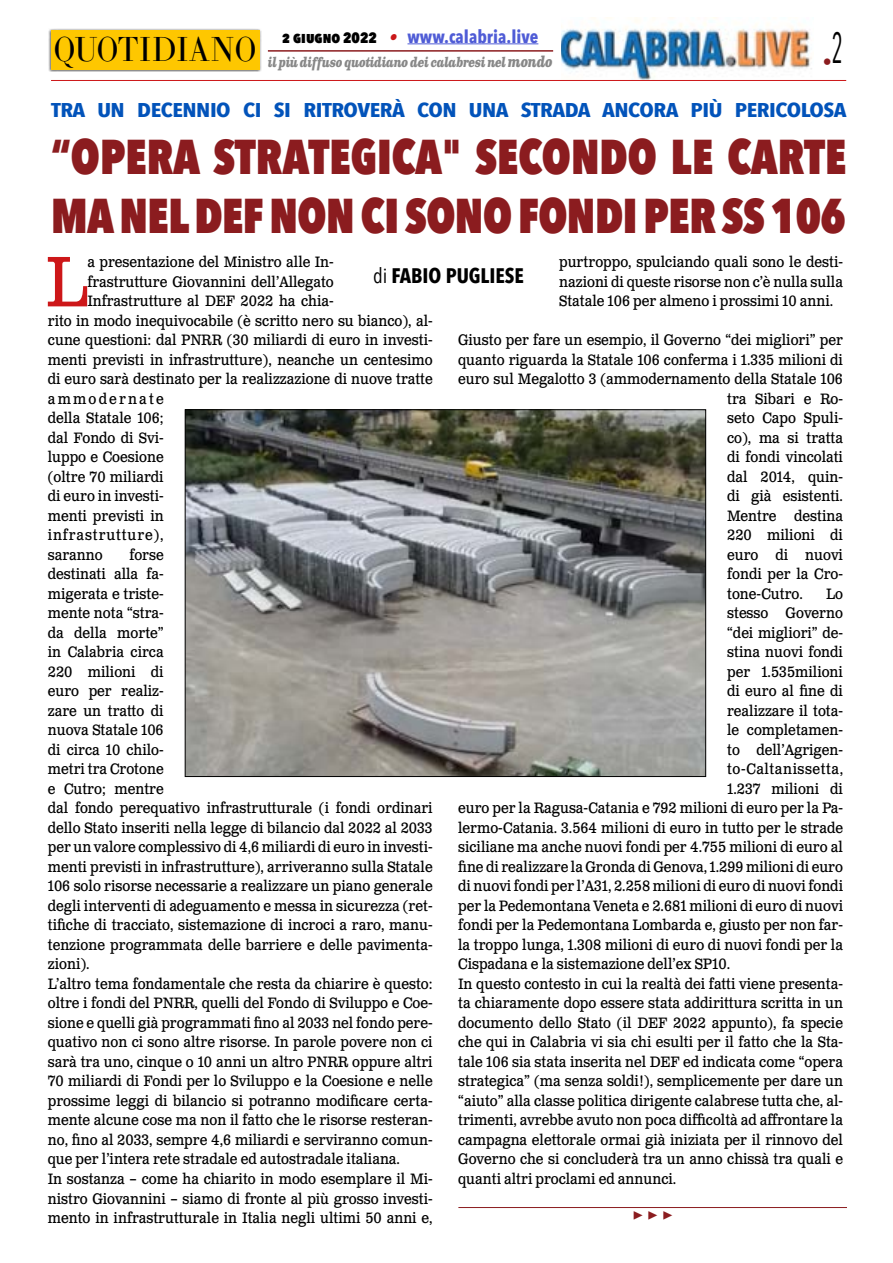
<style>
.page{position:relative;width:893px;height:1263px;background:#fff}
.page>*{position:absolute;margin:0;border:0;box-sizing:border-box;transform-origin:0 0}
.t1{font:71.25px "Clarendon Text Pro";color:#cd1719;scale:.9 1}
.t2{font:800 48.75px/58.5px "Avenir Next Condensed";letter-spacing:-.01em;color:#8b1c1f;scale:.93 1}
.t3{font:34.2px "LTC Bodoni 175 Pro";color:#000;scale:.88 1}
.t4{font:700 21px "Avenir Next Condensed";color:#000}
.t5{font:700 19.95px "Avenir Next Condensed";letter-spacing:-.02em;color:#0253ba;scale:1.19 1}
.t6{font:700 18px "Avenir Next Condensed";color:#4f5cd6}
.t7{font:700 18px "Minion Pro";color:#8b1c1f}
.t8{font:18px "Avenir Next Condensed";color:#8b1c1f}
.t9{font:15px/19.5px "Clarendon Text Pro";color:#000;scale:.9 1}
.t10{font:15px "Clarendon Text Pro";letter-spacing:.04em;color:#000;scale:.9 1}
.t11{font:15px "Clarendon Text Pro";letter-spacing:.065em;color:#000;scale:.9 1}
.t12{font:15px "Clarendon Text Pro";letter-spacing:.16em;color:#000;scale:.9 1}
.t13{font:italic 700 13.5px "Clarendon Text Pro";letter-spacing:-.05em;color:#878787;scale:.79 1}
.s1{font-weight:800;font-size:15px;color:#000}
.s2{font-family:"Clarendon Text Pro";font-style:italic;font-size:16.5px;color:#ca181a}
.s3{font-size:15px}
.s4{font-weight:400}
</style>
<div class="page">
<img style="left:561px;top:17px;width:251px;height:63px">
<hr style="left:51px;top:80px;width:795px;height:1px;background:#cd1719">
<div style="left:48px;top:28px;width:213px;height:44px;background:#000;opacity:.75"></div>
<div style="left:51px;top:31px;width:208px;height:39px;background:#fec700"></div>
<hr style="left:407px;top:43px;width:131px;height:1px;background:#4f5cd6">
<hr style="left:268px;top:50px;width:285px;height:2px;background:#8b1c1f">
<img style="left:187px;top:412px;width:517px;height:363px">
<hr style="left:458px;top:1207px;width:389px;height:1px;background:#8b1c1f">
<h3 class="t3" style="left:54px;top:27px;width:232px">QUOTIDIANO</h3>
<p class="t6" style="left:282px;top:25px;width:258px"><span class="s1">2 giugno 2022</span> <span class="s2">•</span> www.calabria.live</p>
<p class="t13" style="left:268px;top:53px;width:362px">il più diffuso quotidiano dei calabresi nel <span class="s3">mondo</span></p>
<p class="t8" style="left:823px;top:46px;width:22px">•<sup>2</sup></p>
<h3 class="t5" style="left:51px;top:98px;width:670px">TRA UN DECENNIO CI SI RITROVERÀ CON UNA STRADA ANCORA PIÙ PERICOLOSA</h3>
<h2 class="t2" style="left:51px;top:127px;width:857px">“OPERA STRATEGICA" SECONDO LE CARTE<br>MA NEL DEF NON CI SONO FONDI PER SS 106</h2>
<p class="t9" style="left:559px;top:253px;width:317px;text-align:justify">purtroppo, spulciando quali sono le desti&shy;nazioni di queste risorse non c’è nulla sulla Statale 106 per almeno i prossimi 10 anni.</p>
<p class="t9" style="left:458px;top:331px;width:429px">Giusto per fare un esempio, il Governo “dei migliori” per</p>
<p class="t9" style="left:458px;top:351px;width:429px">quanto riguarda la Statale 106 conferma i 1.335 milioni di</p>
<p class="t9" style="left:458px;top:370px;width:429px">euro sul Megalotto 3 (ammodernamento della Statale 106</p>
<p class="t9" style="left:727px;top:390px;width:130px">tra Sibari e Ro-</p>
<p class="t9" style="left:727px;top:409px;width:130px">seto Capo Spuli-</p>
<p class="t9" style="left:727px;top:429px;width:130px">co), ma si tratta</p>
<p class="t9" style="left:727px;top:448px;width:130px">di fondi vincolati</p>
<p class="t9" style="left:727px;top:468px;width:130px">dal 2014, quin-</p>
<p class="t9" style="left:727px;top:487px;width:130px">di già esistenti.</p>
<p class="t9" style="left:727px;top:507px;width:130px">Mentre destina</p>
<p class="t9" style="left:727px;top:526px;width:130px">220 milioni di</p>
<p class="t9" style="left:727px;top:546px;width:130px">euro di nuovi</p>
<p class="t9" style="left:727px;top:565px;width:130px">fondi per la Cro-</p>
<p class="t9" style="left:727px;top:585px;width:86px">tone-Cutro.</p>
<p class="t9" style="left:826px;top:585px;width:20px">Lo</p>
<p class="t9" style="left:727px;top:604px;width:130px">stesso Governo</p>
<p class="t9" style="left:727px;top:624px;width:130px">“dei migliori” de-</p>
<p class="t9" style="left:727px;top:643px;width:130px">stina nuovi fondi</p>
<p class="t9" style="left:727px;top:663px;width:130px">per 1.535milioni</p>
<p class="t9" style="left:727px;top:682px;width:130px">di euro al fine di</p>
<p class="t9" style="left:727px;top:702px;width:130px">realizzare il tota-</p>
<p class="t9" style="left:727px;top:721px;width:130px">le completamen-</p>
<p class="t9" style="left:727px;top:741px;width:130px">to dell’Agrigen-</p>
<p class="t10" style="left:727px;top:760px;width:130px">to-Caltanissetta,</p>
<p class="t9" style="left:727px;top:780px;width:130px">1.237 milioni di</p>
<p class="t9" style="left:458px;top:799px;width:429px">euro per la Ragusa-Catania e 792 milioni di euro per la Pa-</p>
<p class="t9" style="left:458px;top:819px;width:429px">lermo-Catania. 3.564 milioni di euro in tutto per le strade</p>
<p class="t9" style="left:458px;top:838px;width:429px">siciliane ma anche nuovi fondi per 4.755 milioni di euro al</p>
<p class="t9" style="left:458px;top:858px;width:429px">fine di realizzare la Gronda di Genova, 1.299 milioni di euro</p>
<p class="t9" style="left:458px;top:877px;width:429px">di nuovi fondi per l’A31, 2.258 milioni di euro di nuovi fondi</p>
<p class="t9" style="left:458px;top:897px;width:429px">per la Pedemontana Veneta e 2.681 milioni di euro di nuovi</p>
<p class="t9" style="left:458px;top:916px;width:429px">fondi per la Pedemontana Lombarda e, giusto per non far-</p>
<p class="t9" style="left:458px;top:936px;width:429px">la troppo lunga, 1.308 milioni di euro di nuovi fondi per la</p>
<p class="t9" style="left:458px;top:955px;width:304px">Cispadana e la sistemazione dell’ex SP10.</p>
<p class="t9" style="left:458px;top:975px;width:429px">In questo contesto in cui la realtà dei fatti viene presenta-</p>
<p class="t9" style="left:458px;top:994px;width:429px">ta chiaramente dopo essere stata addirittura scritta in un</p>
<p class="t9" style="left:458px;top:1014px;width:429px">documento dello Stato (il DEF 2022 appunto), fa specie</p>
<p class="t9" style="left:458px;top:1033px;width:429px">che qui in Calabria vi sia chi esulti per il fatto che la Sta-</p>
<p class="t9" style="left:458px;top:1053px;width:429px">tale 106 sia stata inserita nel DEF ed indicata come “opera</p>
<p class="t9" style="left:458px;top:1072px;width:429px">strategica” (ma senza soldi!), semplicemente per dare un</p>
<p class="t9" style="left:458px;top:1092px;width:429px">“aiuto” alla classe politica dirigente calabrese tutta che, al-</p>
<p class="t9" style="left:458px;top:1111px;width:429px">trimenti, avrebbe avuto non poca difficoltà ad affrontare la</p>
<p class="t9" style="left:458px;top:1131px;width:429px">campagna elettorale ormai già iniziata per il rinnovo del</p>
<p class="t9" style="left:458px;top:1150px;width:429px">Governo che si concluderà tra un anno chissà tra quali e</p>
<p class="t9" style="left:458px;top:1170px;width:244px">quanti altri proclami ed annunci.</p>
<h1 class="t1" style="left:45px;top:239px;width:48px">L</h1>
<p class="t9" style="left:87px;top:253px;width:275px">a presentazione del Ministro alle In-</p>
<h3 class="t4" style="left:373px;top:262px;width:152px"><span class="s4">di</span> FABIO PUGLIESE</h3>
<p class="t9" style="left:87px;top:273px;width:275px">frastrutture Giovannini dell’Allegato</p>
<p class="t9" style="left:87px;top:292px;width:275px">Infrastrutture al DEF 2022 ha chia-</p>
<p class="t9" style="left:48px;top:312px;width:429px">rito in modo inequivocabile (è scritto nero su bianco), al-</p>
<p class="t9" style="left:48px;top:331px;width:429px">cune questioni: dal PNRR (30 miliardi di euro in investi-</p>
<p class="t9" style="left:48px;top:351px;width:429px">menti previsti in infrastrutture), neanche un centesimo</p>
<p class="t9" style="left:48px;top:370px;width:429px">di euro sarà destinato per la realizzazione di nuove tratte</p>
<p class="t12" style="left:48px;top:390px;width:130px">ammodernate</p>
<p class="t9" style="left:48px;top:409px;width:130px">della Statale 106;</p>
<p class="t9" style="left:48px;top:429px;width:130px">dal Fondo di Svi-</p>
<p class="t9" style="left:48px;top:448px;width:130px">luppo e Coesione</p>
<p class="t9" style="left:48px;top:468px;width:130px">(oltre 70 miliardi</p>
<p class="t9" style="left:48px;top:487px;width:130px">di euro in investi-</p>
<p class="t9" style="left:48px;top:507px;width:130px">menti previsti in</p>
<p class="t11" style="left:48px;top:526px;width:130px">infrastrutture),</p>
<p class="t9" style="left:48px;top:546px;width:62px">saranno</p>
<p class="t9" style="left:48px;top:546px;width:429px;text-indent:82px">forse<br>destinati alla fa-<br>migerata e triste-<br>mente nota “stra-<br>da della morte”<br>in Calabria circa<br>220 milioni di<br>euro per realiz-<br>zare un tratto di<br>nuova Statale 106<br>di circa 10 chilo-<br>metri tra Crotone<br>e Cutro; mentre<br>dal fondo perequativo infrastrutturale (i fondi ordinari dello Stato inseriti nella legge di bilancio dal 2022 al 2033 per un valore complessivo di 4,6 miliardi di euro in investi&shy;menti previsti in infrastrutture), arriveranno sulla Statale 106 solo risorse necessarie a realizzare un piano generale degli interventi di adeguamento e messa in sicurezza (ret&shy;tifiche di tracciato, sistemazione di incroci a raro, manu&shy;tenzione programmata delle barriere e delle pavimenta&shy;zioni).<br>L’altro tema fondamentale che resta da chiarire è questo: oltre i fondi del PNRR, quelli del Fondo di Sviluppo e Coe&shy;sione e quelli già programmati fino al 2033 nel fondo pere&shy;quativo non ci sono altre risorse. In parole povere non ci sarà tra uno, cinque o 10 anni un altro PNRR oppure altri 70 miliardi di Fondi per lo Sviluppo e la Coesione e nelle prossime leggi di bilancio si potranno modificare certa&shy;mente alcune cose ma non il fatto che le risorse resteran&shy;no, fino al 2033, sempre 4,6 miliardi e serviranno comun&shy;que per l’intera rete stradale ed autostradale italiana.<br>In sostanza – come ha chiarito in modo esemplare il Mi&shy;nistro Giovannini – siamo di fronte al più grosso investi&shy;mento in infrastrutturale in Italia negli ultimi 50 anni e,</p>
<p class="t7" style="left:632px;top:1202px;width:42px">▶ ▶ ▶</p>
</div>
